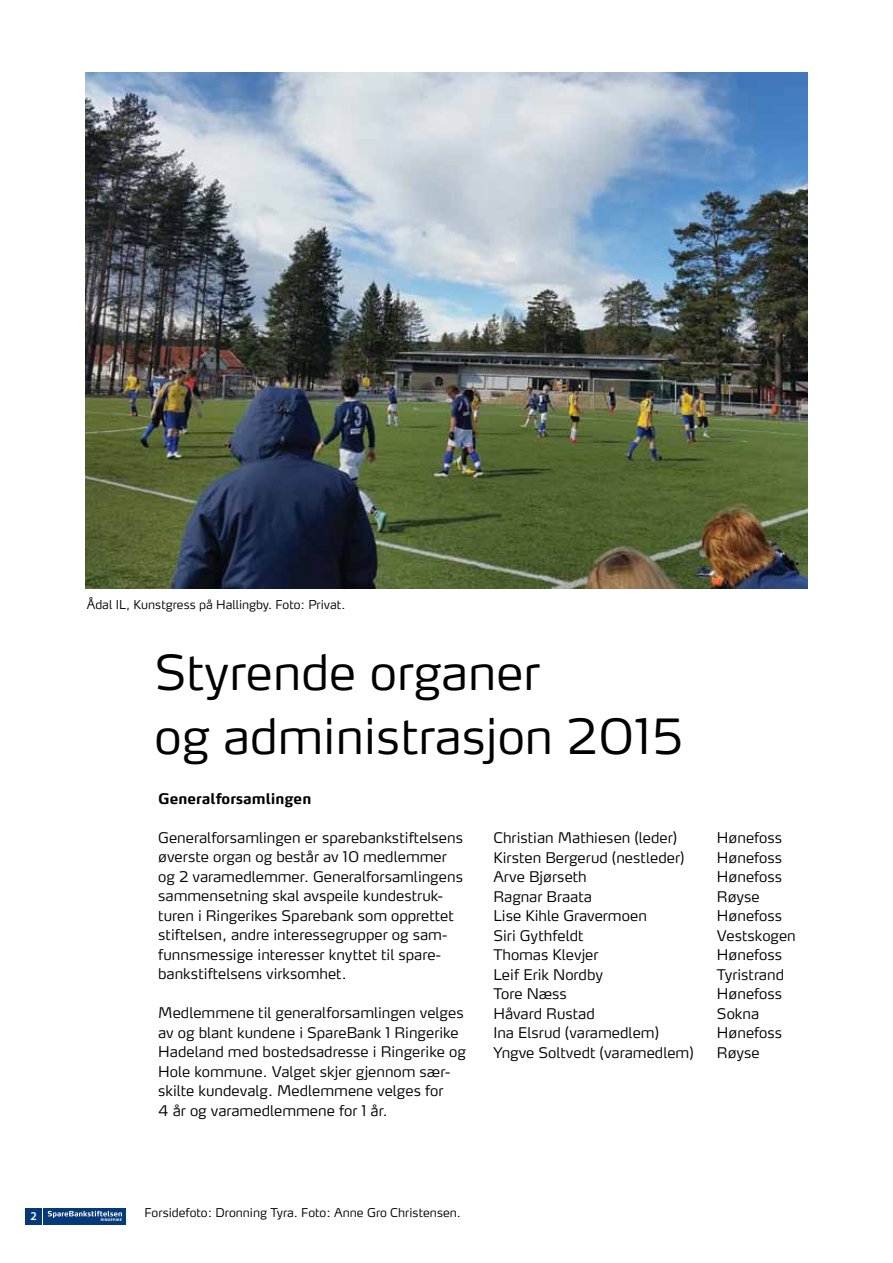
<style>
.page{position:relative;width:893px;height:1263px;background:#fff}
.page>*{position:absolute;margin:0;border:0;box-sizing:border-box;transform-origin:0 0}
.t1{font:300 48px "Max OT";color:#000}
.t2{font:300 14.55px/19.5px "Max OT";color:#000}
.t3{font:700 14.55px "Max OT";color:#000}
.t4{font:300 12px "Max OT";color:#000}
.t5{font:600 12px "Myriad Pro";color:#fff}
</style>
<div class="page">
<div style="left:44px;top:1208px;width:82px;height:16px;background:#053979"></div>
<svg style="left:48px;top:1211px;width:74px;height:10px"></svg>
<div style="left:26px;top:1208px;width:16px;height:16px;background:#053979"></div>
<img style="left:85px;top:72px;width:723px;height:516px">
<p class="t5" style="left:31px;top:1209px;width:8px">2</p>
<p class="t4" style="left:87px;top:597px;width:260px">Ådal IL, Kunstgress på Hallingby. Foto: Privat.</p>
<p class="t1" style="left:154px;top:641px;width:387px">Styrende organer</p>
<p class="t1" style="left:154px;top:706px;width:530px">og administrasjon 2015</p>
<p class="t3" style="left:158px;top:789px;width:155px">Generalforsamlingen</p>
<p class="t2" style="left:158px;top:828px;width:306px">Generalforsamlingen er sparebankstiftelsens øverste organ og består av 10 medlemmer og 2 varamedlemmer. Generalforsamlingens sammensetning skal avspeile kundestruk&shy;turen i Ringerikes Sparebank som opprettet stiftelsen, andre interessegrupper og sam&shy;funnsmessige interesser knyttet til spare&shy;bankstiftelsens virksomhet.</p>
<p class="t2" style="left:158px;top:1004px;width:309px">Medlemmene til generalforsamlingen velges av og blant kundene i SpareBank 1 Ringerike Hadeland med bostedsadresse i Ringerike og Hole kommune. Valget skjer gjennom sær&shy;skilte kundevalg. Medlemmene velges for</p>
<p class="t2" style="left:158px;top:1101px;width:231px">4 år og varamedlemmene for 1 år.</p>
<p class="t2" style="left:493px;top:829px;width:185px">Christian Mathiesen (leder)</p>
<p class="t2" style="left:717px;top:829px;width:67px">Hønefoss</p>
<p class="t2" style="left:493px;top:849px;width:193px">Kirsten Bergerud (nestleder)</p>
<p class="t2" style="left:717px;top:849px;width:67px">Hønefoss</p>
<p class="t2" style="left:493px;top:868px;width:95px">Arve Bjørseth</p>
<p class="t2" style="left:717px;top:868px;width:67px">Hønefoss</p>
<p class="t2" style="left:493px;top:888px;width:100px">Ragnar Braata</p>
<p class="t2" style="left:717px;top:888px;width:44px">Røyse</p>
<p class="t2" style="left:493px;top:907px;width:155px">Lise Kihle Gravermoen</p>
<p class="t2" style="left:717px;top:907px;width:67px">Hønefoss</p>
<p class="t2" style="left:493px;top:927px;width:92px">Siri Gythfeldt</p>
<p class="t2" style="left:717px;top:927px;width:80px">Vestskogen</p>
<p class="t2" style="left:493px;top:946px;width:107px">Thomas Klevjer</p>
<p class="t2" style="left:717px;top:946px;width:67px">Hønefoss</p>
<p class="t2" style="left:493px;top:966px;width:111px">Leif Erik Nordby</p>
<p class="t2" style="left:717px;top:966px;width:69px">Tyristrand</p>
<p class="t2" style="left:493px;top:985px;width:75px">Tore Næss</p>
<p class="t2" style="left:717px;top:985px;width:67px">Hønefoss</p>
<p class="t2" style="left:493px;top:1005px;width:103px">Håvard Rustad</p>
<p class="t2" style="left:717px;top:1005px;width:44px">Sokna</p>
<p class="t2" style="left:493px;top:1024px;width:167px">Ina Elsrud (varamedlem)</p>
<p class="t2" style="left:717px;top:1024px;width:67px">Hønefoss</p>
<p class="t2" style="left:493px;top:1044px;width:202px">Yngve Soltvedt (varamedlem)</p>
<p class="t2" style="left:717px;top:1044px;width:44px">Røyse</p>
<p class="t4" style="left:145px;top:1205px;width:318px">Forsidefoto: Dronning Tyra. Foto: Anne Gro Christensen.</p>
</div>
